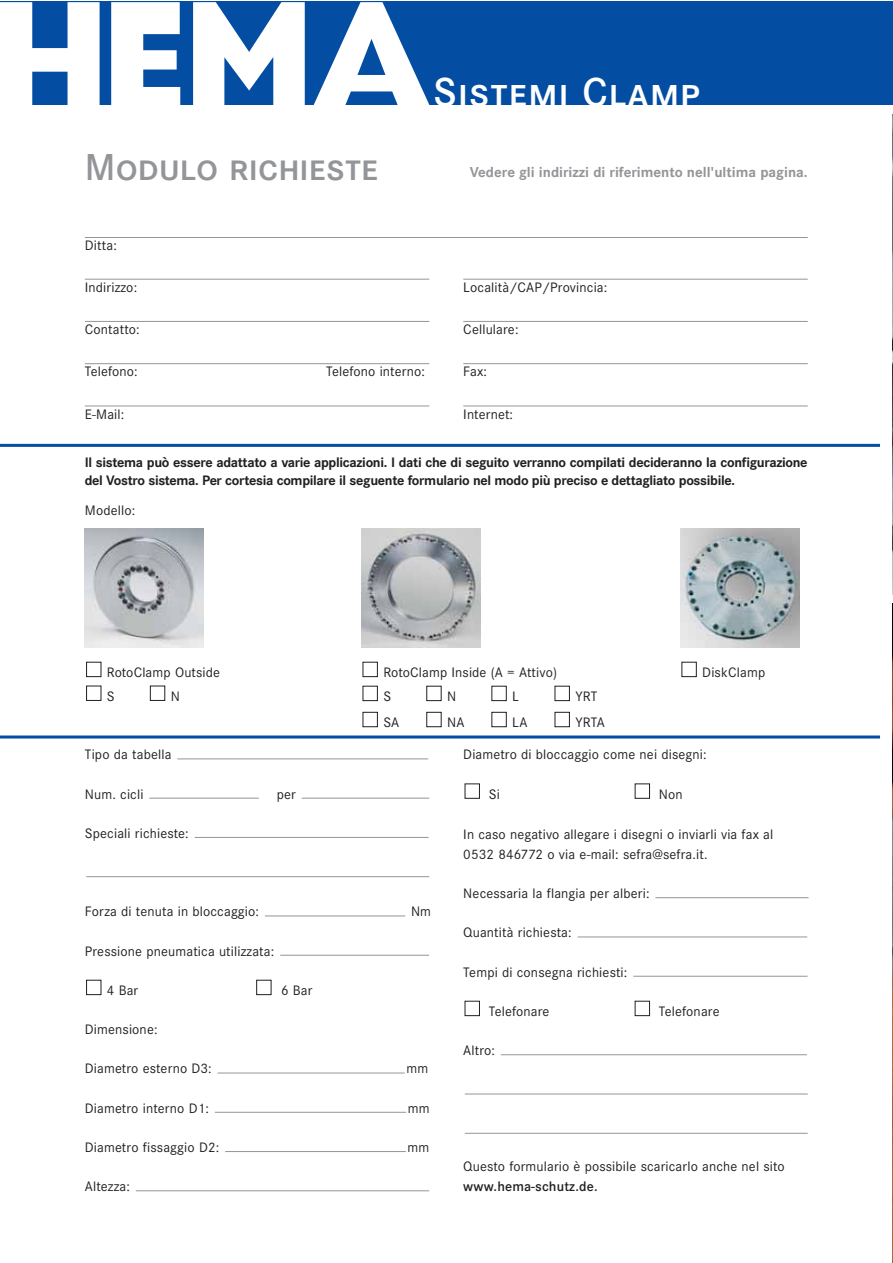
<style>
.page{position:relative;width:893px;height:1263px;background:#fff}
.page>*{position:absolute;margin:0;border:0;box-sizing:border-box;transform-origin:0 0}
.t1{font:42px "TT22 B3 O00";letter-spacing:.025em;color:#fff}
.t2{font:39px "TT22 B3 O00";color:#939598}
.t3{font:15px "TT22 D1 O00";color:#939598}
.t4{font:14.25px/19.5px "TT22 DFO00";letter-spacing:.01em;color:#231f20}
.t5{font:14.25px/18px "TT22 D1 O00";letter-spacing:-.025em;color:#231f20}
.t6{font:14.25px "TT2302 O00";letter-spacing:.01em;color:#231f20}
</style>
<div class="page">
<img style="left:892px;top:603px;width:1px;height:660px">
<img style="left:892px;top:114px;width:1px;height:480px">
<hr style="left:85px;top:237px;width:723px;height:1px;background:#939598">
<hr style="left:85px;top:279px;width:344px;height:1px;background:#939598">
<hr style="left:85px;top:321px;width:344px;height:1px;background:#939598">
<hr style="left:85px;top:363px;width:344px;height:1px;background:#939598">
<hr style="left:85px;top:406px;width:344px;height:1px;background:#939598">
<hr style="left:463px;top:279px;width:345px;height:1px;background:#939598">
<hr style="left:463px;top:321px;width:345px;height:1px;background:#939598">
<hr style="left:463px;top:363px;width:345px;height:1px;background:#939598">
<hr style="left:463px;top:406px;width:345px;height:1px;background:#939598">
<hr style="left:136px;top:1190px;width:293px;height:1px;background:#939598">
<hr style="left:225px;top:1151px;width:181px;height:1px;background:#939598">
<hr style="left:215px;top:1112px;width:191px;height:1px;background:#939598">
<hr style="left:218px;top:1073px;width:187px;height:1px;background:#939598">
<svg style="left:86px;top:980px;width:186px;height:15px"></svg>
<hr style="left:280px;top:955px;width:149px;height:1px;background:#939598">
<hr style="left:265px;top:915px;width:140px;height:1px;background:#939598">
<hr style="left:86px;top:876px;width:343px;height:1px;background:#939598">
<hr style="left:195px;top:837px;width:234px;height:1px;background:#939598">
<hr style="left:302px;top:798px;width:127px;height:1px;background:#939598">
<hr style="left:149px;top:798px;width:110px;height:1px;background:#939598">
<hr style="left:177px;top:758px;width:251px;height:1px;background:#939598">
<hr style="left:465px;top:1133px;width:343px;height:1px;background:#939598">
<hr style="left:465px;top:1094px;width:343px;height:1px;background:#939598">
<hr style="left:501px;top:1054px;width:306px;height:1px;background:#939598">
<svg style="left:465px;top:1001px;width:185px;height:15px"></svg>
<hr style="left:633px;top:976px;width:175px;height:1px;background:#939598">
<hr style="left:578px;top:936px;width:229px;height:1px;background:#939598">
<hr style="left:655px;top:897px;width:154px;height:1px;background:#939598">
<svg style="left:465px;top:783px;width:185px;height:16px"></svg>
<hr style="left:0;top:735px;width:880px;height:3px;background:#034ea2">
<hr style="left:0;top:444px;width:880px;height:3px;background:#034ea2">
<div style="left:86px;top:662px;width:15px;height:15px;border:1px solid #231f20"></div>
<svg style="left:362px;top:662px;width:208px;height:65px"></svg>
<img style="left:361px;top:529px;width:119px;height:119px">
<img style="left:680px;top:529px;width:119px;height:119px">
<img style="left:85px;top:529px;width:119px;height:119px">
<svg style="left:86px;top:685px;width:79px;height:16px"></svg>
<div style="left:682px;top:662px;width:14px;height:15px;border:1px solid #231f20"></div>
<div style="left:0;top:1px;width:893px;height:104px;background:#034ea2"></div>
<svg style="left:0;top:2px;width:100px;height:103px"></svg>
<svg style="left:111px;top:2px;width:69px;height:103px"></svg>
<svg style="left:193px;top:2px;width:112px;height:103px"></svg>
<svg style="left:313px;top:2px;width:117px;height:103px"></svg>
<h2 class="t2" style="left:85px;top:144px;width:295px">Modulo richieste</h2>
<h1 class="t1" style="left:433px;top:67px;width:268px">Sistemi Clamp</h1>
<p class="t3" style="left:470px;top:167px;width:339px">Vedere gli indirizzi di riferimento nell'ultima pagina.</p>
<p class="t4" style="left:85px;top:237px;width:34px">Ditta:</p>
<p class="t4" style="left:85px;top:279px;width:54px">Indirizzo:</p>
<p class="t4" style="left:85px;top:321px;width:56px">Contatto:</p>
<p class="t4" style="left:85px;top:363px;width:55px">Telefono:</p>
<p class="t4" style="left:326px;top:363px;width:100px">Telefono interno:</p>
<p class="t4" style="left:85px;top:406px;width:41px">E-Mail:</p>
<p class="t4" style="left:463px;top:279px;width:146px">Località/CAP/Provincia:</p>
<p class="t4" style="left:463px;top:321px;width:57px">Cellulare:</p>
<p class="t4" style="left:463px;top:363px;width:25px">Fax:</p>
<p class="t4" style="left:463px;top:406px;width:51px">Internet:</p>
<p class="t5" style="left:85px;top:455px;width:724px">Il sistema può essere adattato a varie applicazioni. I dati che di seguito verranno compilati decideranno la configurazione del Vostro sistema. Per cortesia compilare il seguente formulario nel modo più preciso e dettagliato possibile.</p>
<p class="t4" style="left:85px;top:502px;width:52px">Modello:</p>
<p class="t4" style="left:107px;top:664px;width:115px">RotoClamp Outside</p>
<p class="t4" style="left:383px;top:661px;width:175px;line-height:24px">RotoClamp Inside (A = Attivo)<br>S</p>
<p class="t4" style="left:107px;top:688px;width:9px">S</p>
<p class="t4" style="left:171px;top:688px;width:11px">N</p>
<p class="t4" style="left:447px;top:688px;width:11px">N</p>
<p class="t4" style="left:512px;top:688px;width:8px">L</p>
<p class="t4" style="left:575px;top:688px;width:23px">YRT</p>
<p class="t4" style="left:383px;top:714px;width:17px">SA</p>
<p class="t4" style="left:447px;top:714px;width:19px">NA</p>
<p class="t4" style="left:512px;top:714px;width:17px">LA</p>
<p class="t4" style="left:575px;top:714px;width:31px">YRTA</p>
<p class="t4" style="left:702px;top:664px;width:64px">DiskClamp</p>
<p class="t4" style="left:85px;top:746px;width:88px">Tipo da tabella</p>
<p class="t4" style="left:85px;top:785px;width:60px">Num. cicli</p>
<p class="t4" style="left:277px;top:785px;width:21px">per</p>
<p class="t4" style="left:85px;top:825px;width:106px">Speciali richieste:</p>
<p class="t4" style="left:85px;top:903px;width:176px">Forza di tenuta in bloccaggio:</p>
<p class="t4" style="left:411px;top:903px;width:22px">Nm</p>
<p class="t4" style="left:85px;top:942px;width:191px">Pressione pneumatica utilizzata:</p>
<p class="t4" style="left:107px;top:982px;width:33px">4 Bar</p>
<p class="t4" style="left:281px;top:982px;width:33px">6 Bar</p>
<p class="t4" style="left:85px;top:1021px;width:74px">Dimensione:</p>
<p class="t4" style="left:85px;top:1060px;width:129px">Diametro esterno D3:</p>
<p class="t4" style="left:406px;top:1060px;width:23px">mm</p>
<p class="t4" style="left:85px;top:1099px;width:126px">Diametro interno D1:</p>
<p class="t4" style="left:408px;top:1099px;width:23px">mm</p>
<p class="t4" style="left:85px;top:1139px;width:136px">Diametro fissaggio D2:</p>
<p class="t4" style="left:408px;top:1139px;width:23px">mm</p>
<p class="t4" style="left:85px;top:1178px;width:47px">Altezza:</p>
<p class="t4" style="left:463px;top:746px;width:245px">Diametro di bloccaggio come nei disegni:</p>
<p class="t4" style="left:489px;top:785px;width:13px">Si</p>
<p class="t4" style="left:659px;top:785px;width:25px">Non</p>
<p class="t4" style="left:463px;top:826px;width:311px">In caso negativo allegare i disegni o inviarli via fax al<br>0532 846772 o via e-mail: sefra@sefra.it.</p>
<p class="t4" style="left:463px;top:885px;width:188px">Necessaria la flangia per alberi:</p>
<p class="t4" style="left:463px;top:924px;width:110px">Quantità richiesta:</p>
<p class="t4" style="left:463px;top:963px;width:166px">Tempi di consegna richiesti:</p>
<p class="t4" style="left:489px;top:1003px;width:62px">Telefonare</p>
<p class="t4" style="left:659px;top:1003px;width:62px">Telefonare</p>
<p class="t4" style="left:463px;top:1042px;width:33px">Altro:</p>
<p class="t4" style="left:463px;top:1158px;width:323px">Questo formulario è possibile scaricarlo anche nel sito</p>
<p class="t6" style="left:463px;top:1181px;width:136px">www.hema-schutz.de.</p>
</div>
